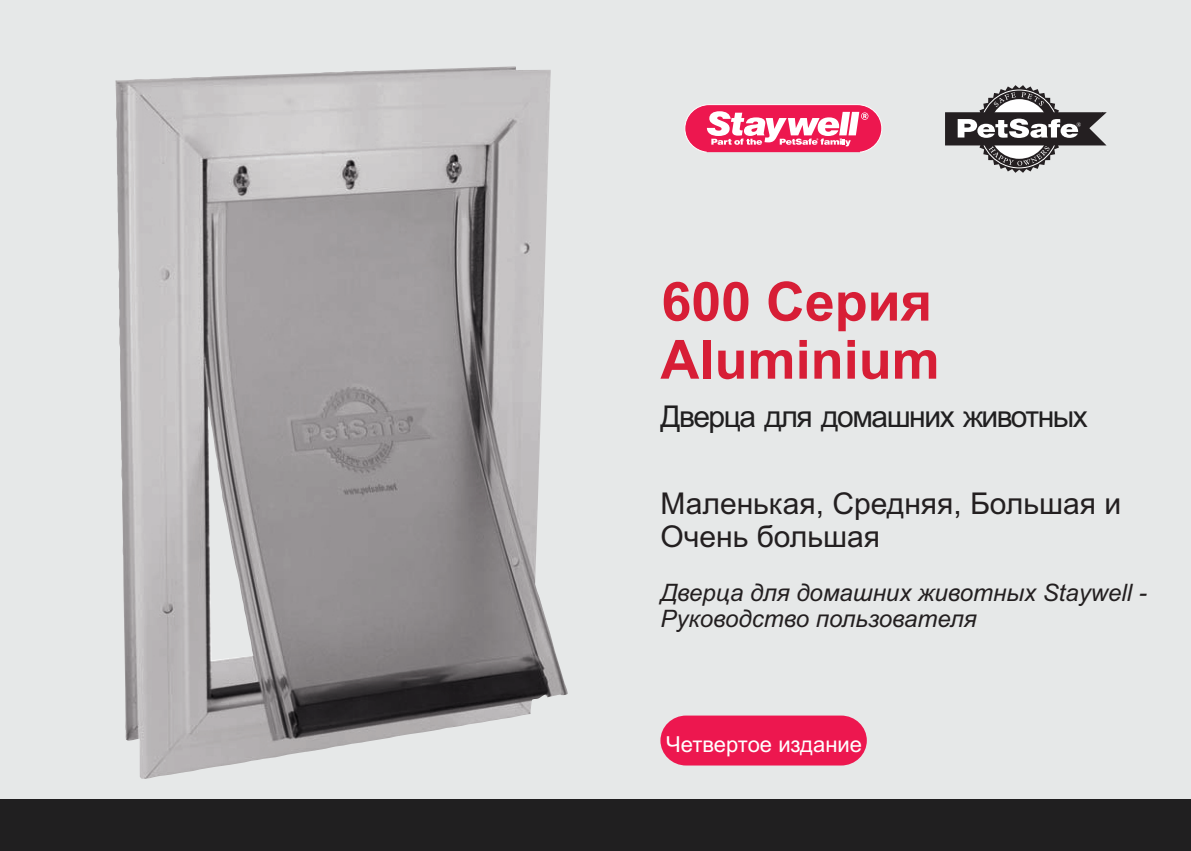
<style>
.page{position:relative;width:1191px;height:851px;background:#fff}
.page>*{position:absolute;margin:0;border:0;box-sizing:border-box;transform-origin:0 0}
.t1{font:700 54px/58px "Arial";color:#d71e36}
.t2{font:30px/33.6px "Arial";color:#231f20}
.t3{font:30px "Arial";letter-spacing:-.05em;color:#201f20}
.t4{font:italic 24px/26.8px "Arial";color:#231f20}
.t5{font:22px "Arial";color:#fff}
</style>
<div class="page">
<div style="left:0;top:0;width:1190px;height:850px;background:#e6e8e8"></div>
<div style="left:0;top:798px;width:1190px;height:52px;background:#201f20"></div>
<img style="left:115px;top:66px;width:452px;height:712px">
<svg style="left:684px;top:104px;width:198px;height:48px;background:#f1678b"></svg>
<svg style="left:945px;top:85px;width:162px;height:88px"></svg>
<svg style="left:660px;top:715px;width:206px;height:50px;background:#ec2458"></svg>
<h1 class="t1" style="left:660px;top:277px;width:281px">600 Серия<br>Aluminium</h1>
<p class="t3" style="left:660px;top:404px;width:429px">Дверца для домашних животных</p>
<p class="t2" style="left:660px;top:488px;width:462px">Маленькая, Средняя, Большая и<br>Очень большая</p>
<p class="t4" style="left:660px;top:580px;width:488px">Дверца для домашних животных Staywell -<br>Руководство пользователя</p>
<p class="t5" style="left:666px;top:735px;width:197px">Четвертое издание</p>
</div>
